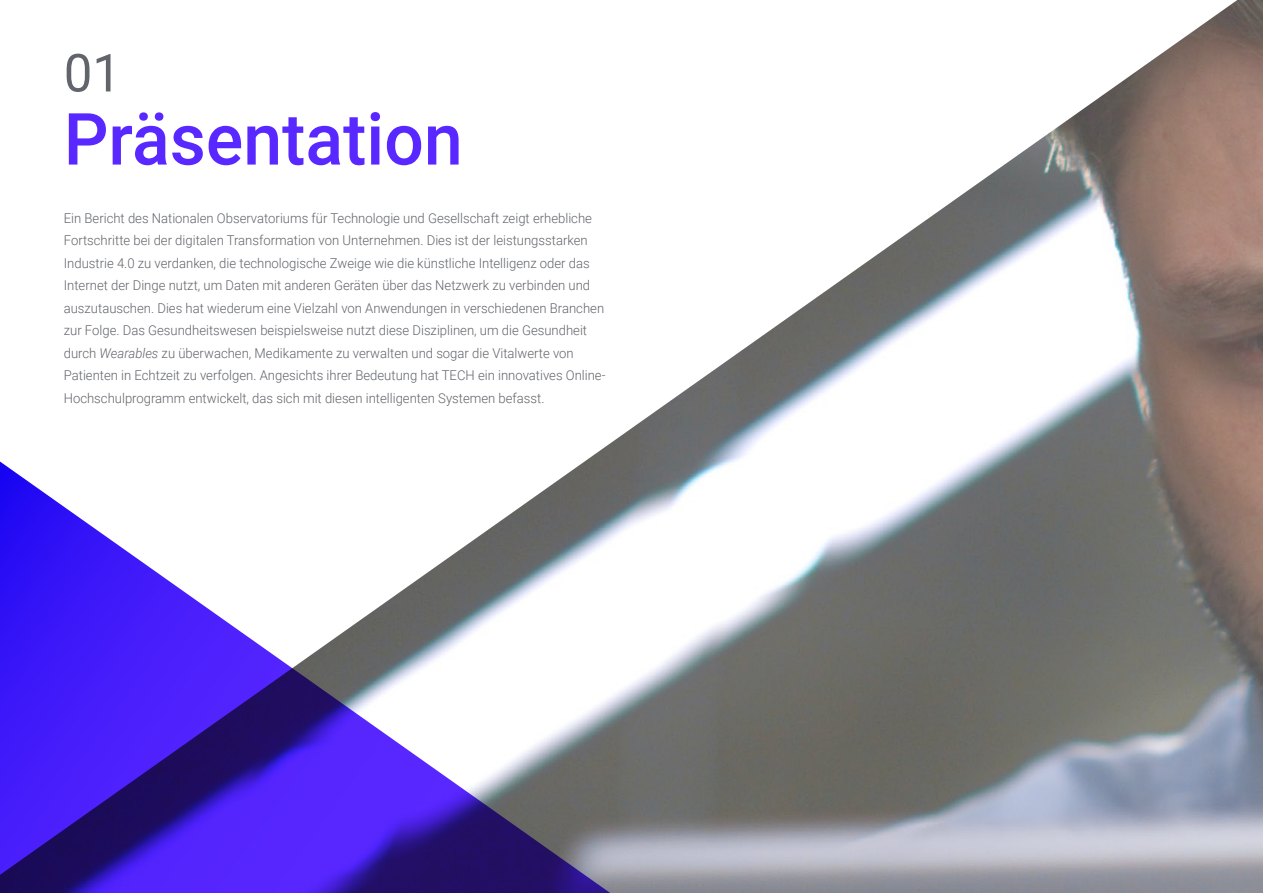
<style>
.page{position:relative;width:1263px;height:893px;background:#fff}
.page>*{position:absolute;margin:0;border:0;box-sizing:border-box;transform-origin:0 0}
.t1{font:500 72px "Roboto";color:#5927ff}
.t2{font:52.5px "Roboto";color:#61646a}
.t3{font:300 13.5px/22.5px "Roboto";color:#61646a}
.s1{font-style:italic}
</style>
<div class="page">
<img style="left:606px;top:0;width:657px;height:893px">
<svg style="left:0;top:446px;width:640px;height:447px"></svg>
<h2 class="t2" style="left:64px;top:36px;width:59px">01</h2>
<h1 class="t1" style="left:64px;top:89px;width:400px">Präsentation</h1>
<p class="t3" style="left:64px;top:206px;width:543px">Ein Bericht des Nationalen Observatoriums für Technologie und Gesellschaft zeigt erhebliche Fortschritte bei der digitalen Transformation von Unternehmen. Dies ist der leistungsstarken Industrie 4.0 zu verdanken, die technologische Zweige wie die künstliche Intelligenz oder das Internet der Dinge nutzt, um Daten mit anderen Geräten über das Netzwerk zu verbinden und auszutauschen. Dies hat wiederum eine Vielzahl von Anwendungen in verschiedenen Branchen zur Folge. Das Gesundheitswesen beispielsweise nutzt diese Disziplinen, um die Gesundheit durch <span class="s1">Wearables</span> zu überwachen, Medikamente zu verwalten und sogar die Vitalwerte von Patienten in Echtzeit zu verfolgen. Angesichts ihrer Bedeutung hat TECH ein innovatives Online-Hochschulprogramm entwickelt, das sich mit diesen intelligenten Systemen befasst.</p>
</div>
